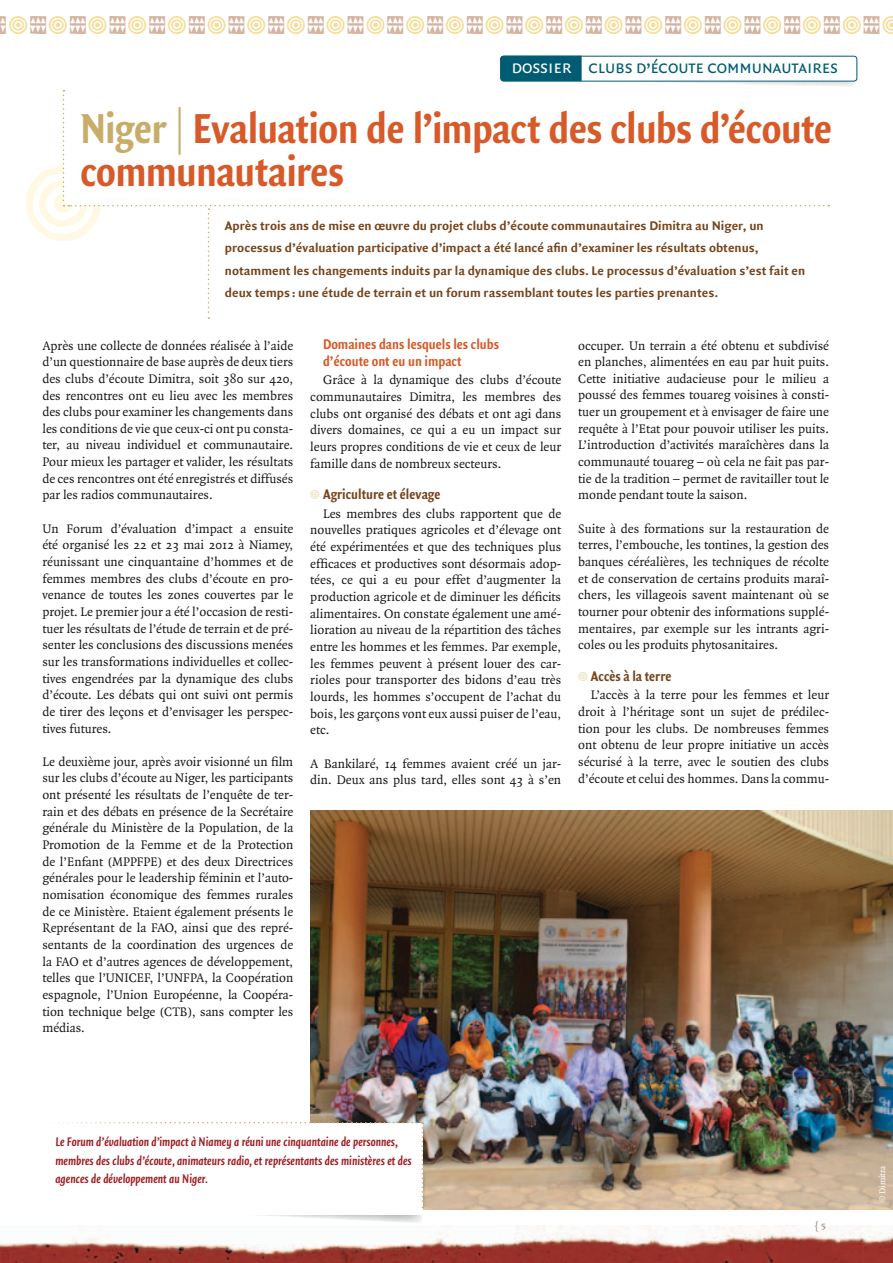
<style>
.page{position:relative;width:893px;height:1263px;background:#fff}
.page>*{position:absolute;margin:0;border:0;box-sizing:border-box;transform-origin:0 0}
.t1{font:700 45px/43.5px "Quadraat Sans Con";letter-spacing:-.01em;color:#d75a28}
.t2{font:18.9px "Quadraat Sans Caps";letter-spacing:-.01em;color:#005c73}
.t3{font:700 15px/16.8px "Quadraat Sans Con";color:#d75a28}
.t4{font:700 15px "Quadraat Sans Con";color:#75441b}
.t5{font:13.35px/16.6px "Quadraat";color:#1a181b;text-align:justify}
.t6{font:700 13.35px/22.5px "Quadraat Sans";color:#75441b}
.t7{font:italic 700 13.35px/18.8px "Quadraat Sans Con";color:#9e1d22}
.t8{font:10.5px "Quadraat Small Caps";color:#878886}
.t9{font:9px "Quadraat";color:#fff}
.s1{color:#fff}
.s2{color:#c8ad69}
.s3{font-weight:400;color:#c8ad69}
</style>
<div class="page">
<img style="left:0;top:1225px;width:893px;height:38px">
<img style="left:310px;top:811px;width:583px;height:398px">
<svg style="left:54px;top:1122px;width:373px;height:100px"></svg>
<svg style="left:26px;top:55px;width:832px;height:264px"></svg>
<h2 class="t2" style="left:511px;top:56px;width:328px"><span class="s1">dossier</span> clubs d’écoute communautaires</h2>
<h1 class="t1" style="left:80px;top:108px;width:753px"><span class="s2">Niger</span> <span class="s3">|</span> Evaluation de l’impact des clubs d’écoute communautaires</h1>
<p class="t6" style="left:225px;top:215px;width:582px">Après trois ans de mise en œuvre du projet clubs d’écoute communautaires Dimitra au Niger, un processus d’évaluation participative d’impact a été lancé afin d’examiner les résultats obtenus, notamment les changements induits par la dynamique des clubs. Le processus d’évaluation s’est fait en deux temps : une étude de terrain et un forum rassemblant toutes les parties prenantes.</p>
<p class="t5" style="left:42px;top:337px;width:252px">Après une collecte de données réalisée à l’aide d’un questionnaire de base auprès de deux tiers des clubs d’écoute Dimitra, soit 380 sur 420, des rencontres ont eu lieu avec les membres des clubs pour examiner les changements dans les conditions de vie que ceux-ci ont pu consta&shy;ter, au niveau individuel et communautaire.<br>Pour mieux les partager et valider, les résultats de ces rencontres ont été enregistrés et diffusés par les radios communautaires.</p>
<p class="t5" style="left:42px;top:520px;width:252px">Un Forum d’évaluation d’impact a ensuite été organisé les 22 et 23 mai 2012 à Niamey, réunissant une cinquantaine d’hommes et de femmes membres des clubs d’écoute en pro&shy;venance de toutes les zones couvertes par le projet. Le premier jour a été l’occasion de resti&shy;tuer les résultats de l’étude de terrain et de pré&shy;senter les conclusions des discussions menées sur les transformations individuelles et collec&shy;tives engendrées par la dynamique des clubs d’écoute. Les débats qui ont suivi ont permis de tirer des leçons et d’envisager les perspec&shy;tives futures.</p>
<p class="t5" style="left:42px;top:754px;width:252px">Le deuxième jour, après avoir visionné un film sur les clubs d’écoute au Niger, les participants ont présenté les résultats de l’enquête de ter&shy;rain et des débats en présence de la Secrétaire générale du Ministère de la Population, de la Promotion de la Femme et de la Protection de l’Enfant (MPPFPE) et des deux Directrices générales pour le leadership féminin et l’auto&shy;nomisation économique des femmes rurales de ce Ministère. Etaient également présents le Représentant de la FAO, ainsi que des repré&shy;sentants de la coordination des urgences de la FAO et d’autres agences de développement, telles que l’UNICEF, l’UNFPA, la Coopération espagnole, l’Union Européenne, la Coopéra&shy;tion technique belge (CTB), sans compter les médias.</p>
<p class="t3" style="left:323px;top:336px;width:177px">Domaines dans lesquels les clubs d’écoute ont eu un impact</p>
<p class="t5" style="left:310px;top:372px;width:252px;text-indent:13px">Grâce à la dynamique des clubs d’écoute communautaires Dimitra, les membres des clubs ont organisé des débats et ont agi dans divers domaines, ce qui a eu un impact sur leurs propres conditions de vie et ceux de leur famille dans de nombreux secteurs.</p>
<p class="t4" style="left:323px;top:485px;width:119px">Agriculture et élevage</p>
<p class="t5" style="left:310px;top:506px;width:252px;text-indent:13px">Les membres des clubs rapportent que de nouvelles pratiques agricoles et d’élevage ont été expérimentées et que des techniques plus efficaces et productives sont désormais adop&shy;tées, ce qui a eu pour effet d’augmenter la production agricole et de diminuer les déficits alimentaires. On constate également une amé&shy;lioration au niveau de la répartition des tâches entre les hommes et les femmes. Par exemple, les femmes peuvent à présent louer des car&shy;rioles pour transporter des bidons d’eau très lourds, les hommes s’occupent de l’achat du bois, les garçons vont eux aussi puiser de l’eau, etc.</p>
<p class="t5" style="left:310px;top:755px;width:252px">A Bankilaré, 14 femmes avaient créé un jar&shy;din. Deux ans plus tard, elles sont 43 à s’en</p>
<p class="t5" style="left:578px;top:337px;width:252px">occuper. Un terrain a été obtenu et subdivisé en planches, alimentées en eau par huit puits.<br>Cette initiative audacieuse pour le milieu a poussé des femmes touareg voisines à consti&shy;tuer un groupement et à envisager de faire une requête à l’Etat pour pouvoir utiliser les puits.<br>L’introduction d’activités maraîchères dans la communauté touareg – où cela ne fait pas par&shy;tie de la tradition – permet de ravitailler tout le monde pendant toute la saison.</p>
<p class="t5" style="left:578px;top:520px;width:252px">Suite à des formations sur la restauration de terres, l’embouche, les tontines, la gestion des banques céréalières, les techniques de récolte et de conservation de certains produits maraî&shy;chers, les villageois savent maintenant où se tourner pour obtenir des informations supplé&shy;mentaires, par exemple sur les intrants agri&shy;coles ou les produits phytosanitaires.</p>
<p class="t4" style="left:591px;top:667px;width:82px">Accès à la terre</p>
<p class="t5" style="left:578px;top:687px;width:252px;text-indent:13px">L’accès à la terre pour les femmes et leur droit à l’héritage sont un sujet de prédilec&shy;tion pour les clubs. De nombreuses femmes ont obtenu de leur propre initiative un accès sécurisé à la terre, avec le soutien des clubs d’écoute et celui des hommes. Dans la commu-</p>
<p class="t7" style="left:55px;top:1133px;width:358px">Le Forum d’évaluation d’impact à Niamey a réuni une cinquantaine de personnes, membres des clubs d’écoute, animateurs radio, et représentants des ministères et des agences de développement au Niger.</p>
<p class="t8" style="left:815px;top:1220px;width:13px">{ 5</p>
<p class="t9" style="left:878px;top:1202px;width:38px;rotate:-90deg">© Dimitra</p>
</div>
